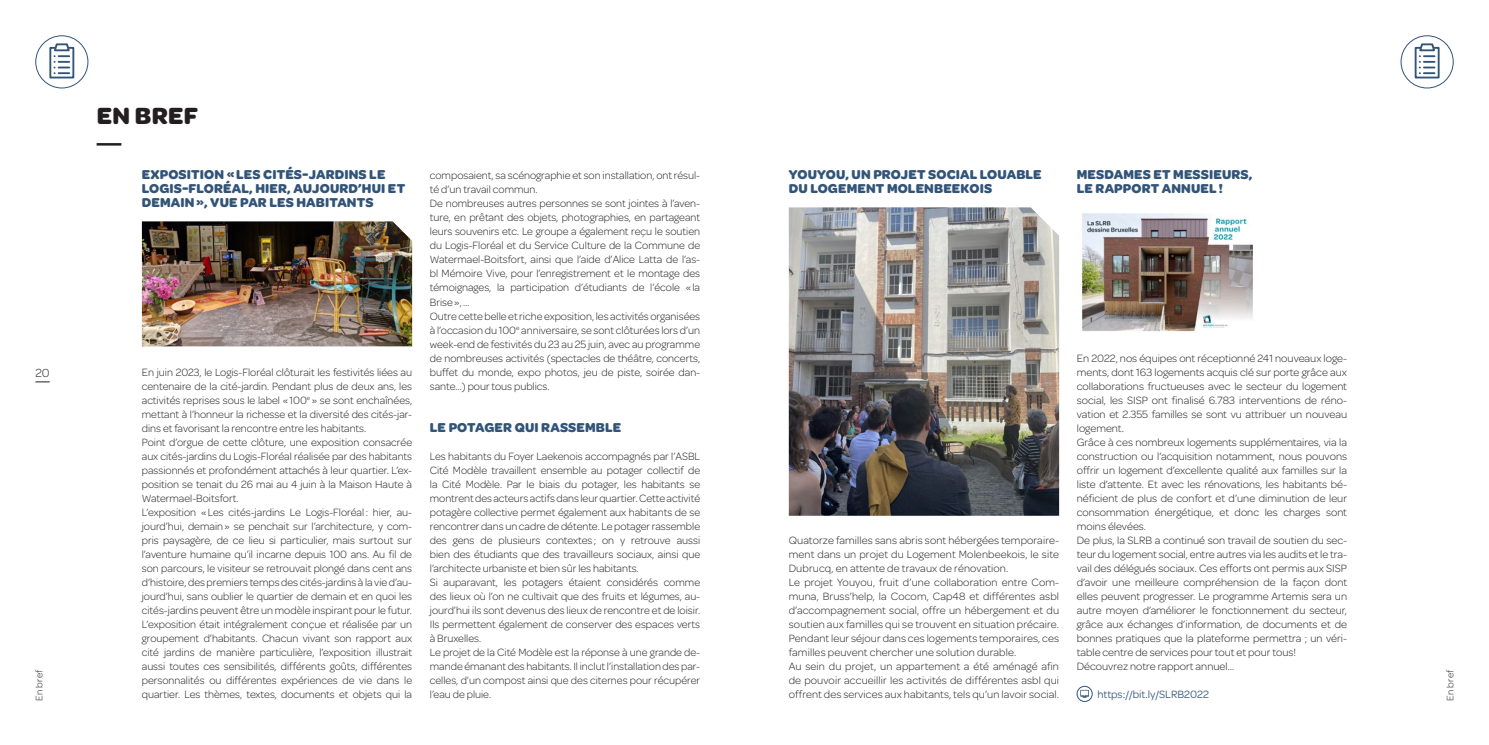
<style>
.page{position:relative;width:1489px;height:745px;background:#fff}
.page>*{position:absolute;margin:0;border:0;box-sizing:border-box;transform-origin:0 0}
.t1{font:700 25px "Omnes";letter-spacing:.01em;color:#231f20}
.t2{font:700 13.75px/14px "Omnes";letter-spacing:.01em;color:#325478}
.t3{font:300 12.5px "Omnes";color:#231f20}
.t4{font:300 11.25px/14px "Omnes";color:#231f20}
.t5{font:11.25px "Omnes";color:#325478}
.t6{font:300 10px "Omnes";letter-spacing:.01em;color:#231f20}
</style>
<div class="page">
<svg style="left:35px;top:381px;width:15px;height:1px"></svg>
<hr style="left:97px;top:143px;width:24px;height:2px;background:#231f20">
<div style="left:35px;top:35px;width:53px;height:53px;border:1px solid #325478;border-radius:50%"></div>
<div style="left:49px;top:47px;width:25px;height:31px;border:2px solid #325478"></div>
<svg style="left:52px;top:43px;width:19px;height:31px"></svg>
<div style="left:1400px;top:35px;width:53px;height:53px;border:1px solid #325478;border-radius:50%"></div>
<div style="left:1414px;top:47px;width:25px;height:31px;border:2px solid #325478"></div>
<svg style="left:1417px;top:43px;width:19px;height:31px"></svg>
<div style="left:1076px;top:685px;width:16px;height:16px;border:1px solid #325478;border-radius:50%"></div>
<svg style="left:1080px;top:689px;width:8px;height:8px"></svg>
<img style="left:142px;top:221px;width:270px;height:125px">
<img style="left:788px;top:207px;width:271px;height:308px">
<img style="left:1081px;top:213px;width:172px;height:119px">
<p class="t3" style="left:35px;top:364px;width:16px">20</p>
<p class="t6" style="left:33px;top:700px;width:32px;rotate:-90deg">En bref</p>
<h1 class="t1" style="left:97px;top:97px;width:103px">EN BREF</h1>
<p class="t2" style="left:142px;top:167px;width:265px">EXPOSITION « LES CITÉS-JARDINS LE<br>LOGIS-FLORÉAL, HIER, AUJOURD’HUI ET<br>DEMAIN », VUE PAR LES HABITANTS</p>
<p class="t4" style="left:142px;top:364px;width:272px">En juin 2023, le Logis-Floréal clôturait les festivités liées au centenaire de la cité-jardin. Pendant plus de deux ans, les activités reprises sous le label « 100<sup>e</sup> » se sont enchaînées, mettant à l’honneur la richesse et la diversité des cités-jar&shy;dins et favorisant la rencontre entre les habitants.<br>Point d’orgue de cette clôture, une exposition consacrée aux cités-jardins du Logis-Floréal réalisée par des habitants passionnés et profondément attachés à leur quartier. L’ex&shy;position se tenait du 26 mai au 4 juin à la Maison Haute à Watermael-Boitsfort.<br>L’exposition «Les cités-jardins Le Logis-Floréal : hier, au&shy;jourd’hui, demain» se penchait sur l’architecture, y com&shy;pris paysagère, de ce lieu si particulier, mais surtout sur l’aventure humaine qu’il incarne depuis 100 ans. Au fil de son parcours, le visiteur se retrouvait plongé dans cent ans d’histoire, des premiers temps des cités-jardins à la vie d’au&shy;jourd’hui, sans oublier le quartier de demain et en quoi les cités-jardins peuvent être un modèle inspirant pour le futur.<br>L’exposition était intégralement conçue et réalisée par un groupement d’habitants. Chacun vivant son rapport aux cité jardins de manière particulière, l’exposition illustrait aussi toutes ces sensibilités, différents goûts, différentes personnalités ou différentes expériences de vie dans le quartier. Les thèmes, textes, documents et objets qui la</p>
<p class="t4" style="left:430px;top:168px;width:272px">composaient, sa scénographie et son installation, ont résul&shy;té d’un travail commun.<br>De nombreuses autres personnes se sont jointes à l’aven&shy;ture, en prêtant des objets, photographies, en partageant leurs souvenirs etc. Le groupe a également reçu le soutien du Logis-Floréal et du Service Culture de la Commune de Watermael-Boitsfort, ainsi que l’aide d’Alice Latta de l’as&shy;bl Mémoire Vive, pour l’enregistrement et le montage des témoignages, la participation d’étudiants de l’école « la Brise»,…<br>Outre cette belle et riche exposition, les activités organisées à l’occasion du 100<sup>e</sup> anniversaire, se sont clôturées lors d’un week-end de festivités du 23 au 25 juin, avec au programme de nombreuses activités (spectacles de théâtre, concerts, buffet du monde, expo photos, jeu de piste, soirée dan&shy;sante…) pour tous publics.</p>
<p class="t2" style="left:430px;top:419px;width:193px">LE POTAGER QUI RASSEMBLE</p>
<p class="t4" style="left:430px;top:448px;width:272px">Les habitants du Foyer Laekenois accompagnés par l’ASBL Cité Modèle travaillent ensemble au potager collectif de la Cité Modèle. Par le biais du potager, les habitants se montrent des acteurs actifs dans leur quartier. Cette activité potagère collective permet également aux habitants de se rencontrer dans un cadre de détente. Le potager rassemble des gens de plusieurs contextes ; on y retrouve aussi bien des étudiants que des travailleurs sociaux, ainsi que l’architecte urbaniste et bien sûr les habitants.<br>Si auparavant, les potagers étaient considérés comme des lieux où l’on ne cultivait que des fruits et légumes, au&shy;jourd’hui ils sont devenus des lieux de rencontre et de loisir.<br>Ils permettent également de conserver des espaces verts à Bruxelles.<br>Le projet de la Cité Modèle est la réponse à une grande de&shy;mande émanant des habitants. Il inclut l’installation des par&shy;celles, d’un compost ainsi que des citernes pour récupérer l’eau de pluie.</p>
<p class="t2" style="left:788px;top:167px;width:254px">YOUYOU, UN PROJET SOCIAL LOUABLE<br>DU LOGEMENT MOLENBEEKOIS</p>
<p class="t2" style="left:1076px;top:167px;width:177px">MESDAMES ET MESSIEURS,<br>LE RAPPORT ANNUEL !</p>
<p class="t4" style="left:788px;top:532px;width:272px">Quatorze familles sans abris sont hébergées temporaire&shy;ment dans un projet du Logement Molenbeekois, le site Dubrucq, en attente de travaux de rénovation.<br>Le projet Youyou, fruit d’une collaboration entre Com&shy;muna, Bruss’help, la Cocom, Cap48 et différentes asbl d’accompagnement social, offre un hébergement et du soutien aux familles qui se trouvent en situation précaire.<br>Pendant leur séjour dans ces logements temporaires, ces familles peuvent chercher une solution durable.<br>Au sein du projet, un appartement a été aménagé afin de pouvoir accueillir les activités de différentes asbl qui offrent des services aux habitants, tels qu’un lavoir social.</p>
<p class="t4" style="left:1076px;top:350px;width:272px">En 2022, nos équipes ont réceptionné 241 nouveaux loge&shy;ments, dont 163 logements acquis clé sur porte grâce aux collaborations fructueuses avec le secteur du logement social, les SISP ont finalisé 6.783 interventions de réno&shy;vation et 2.355 familles se sont vu attribuer un nouveau logement.<br>Grâce à ces nombreux logements supplémentaires, via la construction ou l’acquisition notamment, nous pouvons offrir un logement d’excellente qualité aux familles sur la liste d’attente. Et avec les rénovations, les habitants bé&shy;néficient de plus de confort et d’une diminution de leur consommation énergétique, et donc les charges sont moins élevées.<br>De plus, la SLRB a continué son travail de soutien du sec&shy;teur du logement social, entre autres via les audits et le tra&shy;vail des délégués sociaux. Ces efforts ont permis aux SISP d’avoir une meilleure compréhension de la façon dont elles peuvent progresser. Le programme Artemis sera un autre moyen d’améliorer le fonctionnement du secteur, grâce aux échanges d’information, de documents et de bonnes pratiques que la plateforme permettra ; un véri&shy;table centre de services pour tout et pour tous!<br>Découvrez notre rapport annuel…</p>
<p class="t5" style="left:1097px;top:686px;width:113px">https://bit.ly/SLRB2022</p>
<p class="t6" style="left:1443px;top:700px;width:32px;rotate:-90deg">En bref</p>
</div>
